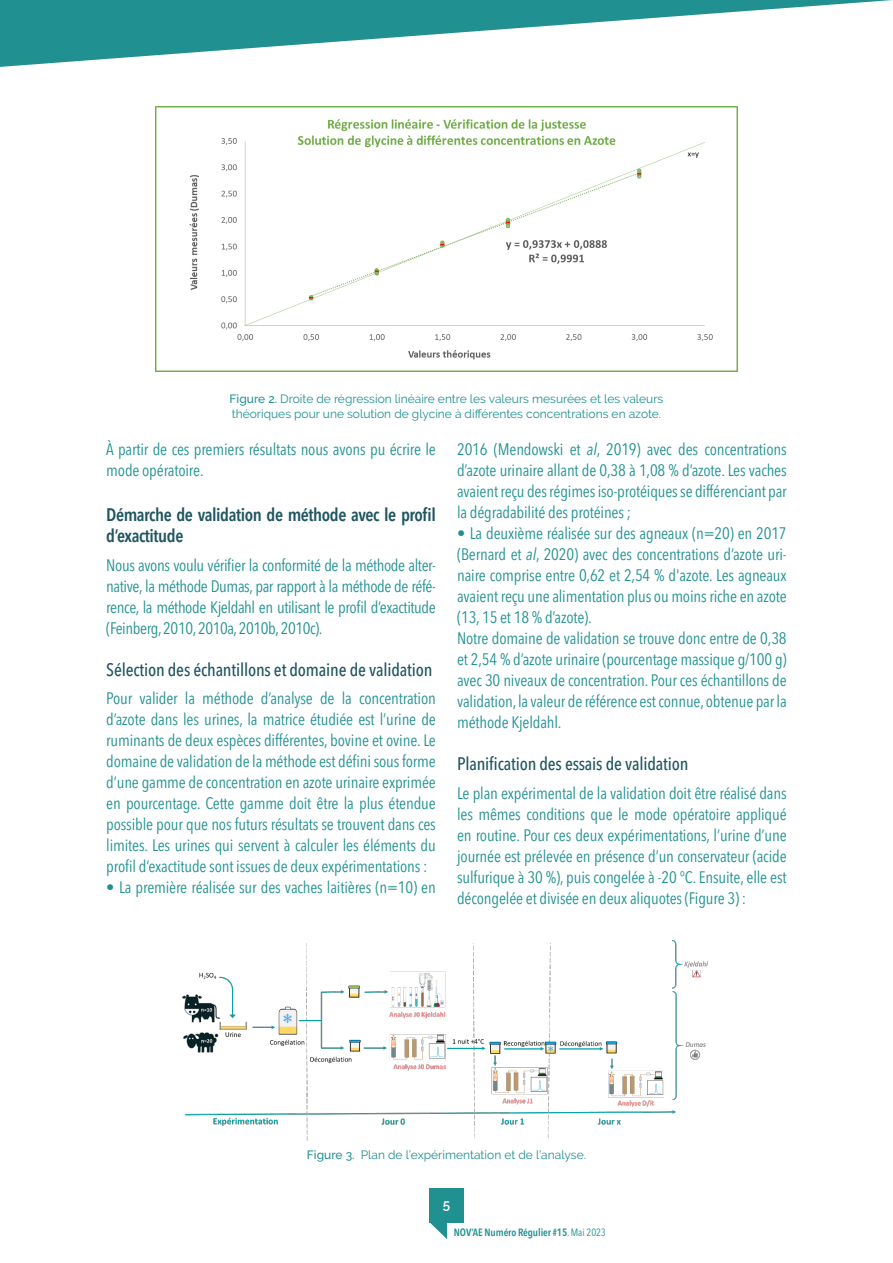
<style>
.page{position:relative;width:893px;height:1263px;background:#fff}
.page>*{position:absolute;margin:0;border:0;box-sizing:border-box;transform-origin:0 0}
.texte_article{font:500 condensed 18px "Avenir Next LT Pro";letter-spacing:-.01em;color:#1f5560}
.texte_article-2{font:600 condensed 18px/21px "Avenir Next LT Pro";letter-spacing:-.025em;color:#1f5560}
.texte_article-3{font:condensed 16.5px/21px "Avenir Next LT Pro";letter-spacing:-.01em;color:#219091;text-align:justify}
.t1{font:600 13.5px "Raleway";color:#fff}
.Legende_sarcelle{font:12px "Raleway";color:#219091}
.t2{font:600 condensed 10.5px "Avenir Next LT Pro";letter-spacing:-.01em;color:#219091}
.s1{font-weight:500}
.s2{font-style:italic}
.s3{font-weight:400}
</style>
<div class="page">
<svg style="left:429px;top:1222px;width:18px;height:17px"></svg>
<div style="left:429px;top:1188px;width:34px;height:34px;background:#219091"></div>
<svg style="left:0;top:0;width:892px;height:67px"></svg>
<img style="left:155px;top:106px;width:582px;height:266px">
<img style="left:182px;top:940px;width:526px;height:200px">
<p class="Legende_sarcelle" style="left:230px;top:392px;width:435px"><span class="s1">Figure 2.</span> Droite de régression linéaire entre les valeurs mesurées et les valeurs</p>
<p class="Legende_sarcelle" style="left:232px;top:407px;width:431px">théoriques pour une solution de glycine à différentes concentrations en azote.</p>
<p class="texte_article-3" style="left:106px;top:439px;width:331px">À partir de ces premiers résultats nous avons pu écrire le mode opératoire.</p>
<p class="texte_article-2" style="left:106px;top:504px;width:331px">Démarche de validation de méthode avec le profil d’exactitude</p>
<p class="texte_article-3" style="left:106px;top:554px;width:331px">Nous avons voulu vérifier la conformité de la méthode alter&shy;native, la méthode Dumas, par rapport à la méthode de réfé&shy;rence, la méthode Kjeldahl en utilisant le profil d’exactitude (Feinberg, 2010, 2010a, 2010b, 2010c).</p>
<p class="texte_article" style="left:106px;top:659px;width:328px">Sélection des échantillons et domaine de validation</p>
<p class="texte_article-3" style="left:106px;top:688px;width:331px">Pour valider la méthode d’analyse de la concentration d’azote dans les urines, la matrice étudiée est l’urine de ruminants de deux espèces différentes, bovine et ovine. Le domaine de validation de la méthode est défini sous forme d’une gamme de concentration en azote urinaire exprimée en pourcentage. Cette gamme doit être la plus étendue possible pour que nos futurs résultats se trouvent dans ces limites. Les urines qui servent à calculer les éléments du profil d’exactitude sont issues de deux expérimentations :</p>
<p class="texte_article-3" style="left:106px;top:877px;width:331px">• La première réalisée sur des vaches laitières (n=10) en</p>
<p class="texte_article-3" style="left:457px;top:439px;width:331px">2016 (Mendowski et <span class="s2">al</span>, 2019) avec des concentrations d’azote urinaire allant de 0,38 à 1,08 % d’azote. Les vaches avaient reçu des régimes iso-protéiques se différenciant par la dégradabilité des protéines ;</p>
<p class="texte_article-3" style="left:457px;top:523px;width:331px">• La deuxième réalisée sur des agneaux (n=20) en 2017 (Bernard et <span class="s2">al</span>, 2020) avec des concentrations d’azote uri&shy;naire comprise entre 0,62 et 2,54 % d'azote. Les agneaux avaient reçu une alimentation plus ou moins riche en azote (13, 15 et 18 % d’azote).</p>
<p class="texte_article-3" style="left:457px;top:628px;width:331px">Notre domaine de validation se trouve donc entre de 0,38 et 2,54 % d’azote urinaire (pourcentage massique g/100 g) avec 30 niveaux de concentration. Pour ces échantillons de validation, la valeur de référence est connue, obtenue par la méthode Kjeldahl.</p>
<p class="texte_article" style="left:457px;top:753px;width:233px">Planification des essais de validation</p>
<p class="texte_article-3" style="left:457px;top:782px;width:331px">Le plan expérimental de la validation doit être réalisé dans les mêmes conditions que le mode opératoire appliqué en routine. Pour ces deux expérimentations, l’urine d’une journée est prélevée en présence d’un conservateur (acide sulfurique à 30 %), puis congelée à -20 °C. Ensuite, elle est décongelée et divisée en deux aliquotes (Figure 3) :</p>
<p class="Legende_sarcelle" style="left:307px;top:1148px;width:281px"><span class="s1">Figure 3.</span> Plan de l’expérimentation et de l’analyse.</p>
<p class="t1" style="left:443px;top:1197px;width:9px">5</p>
<p class="t2" style="left:454px;top:1226px;width:153px">NOV’AE Numéro Régulier #15<span class="s3">. Mai 2023</span></p>
</div>
